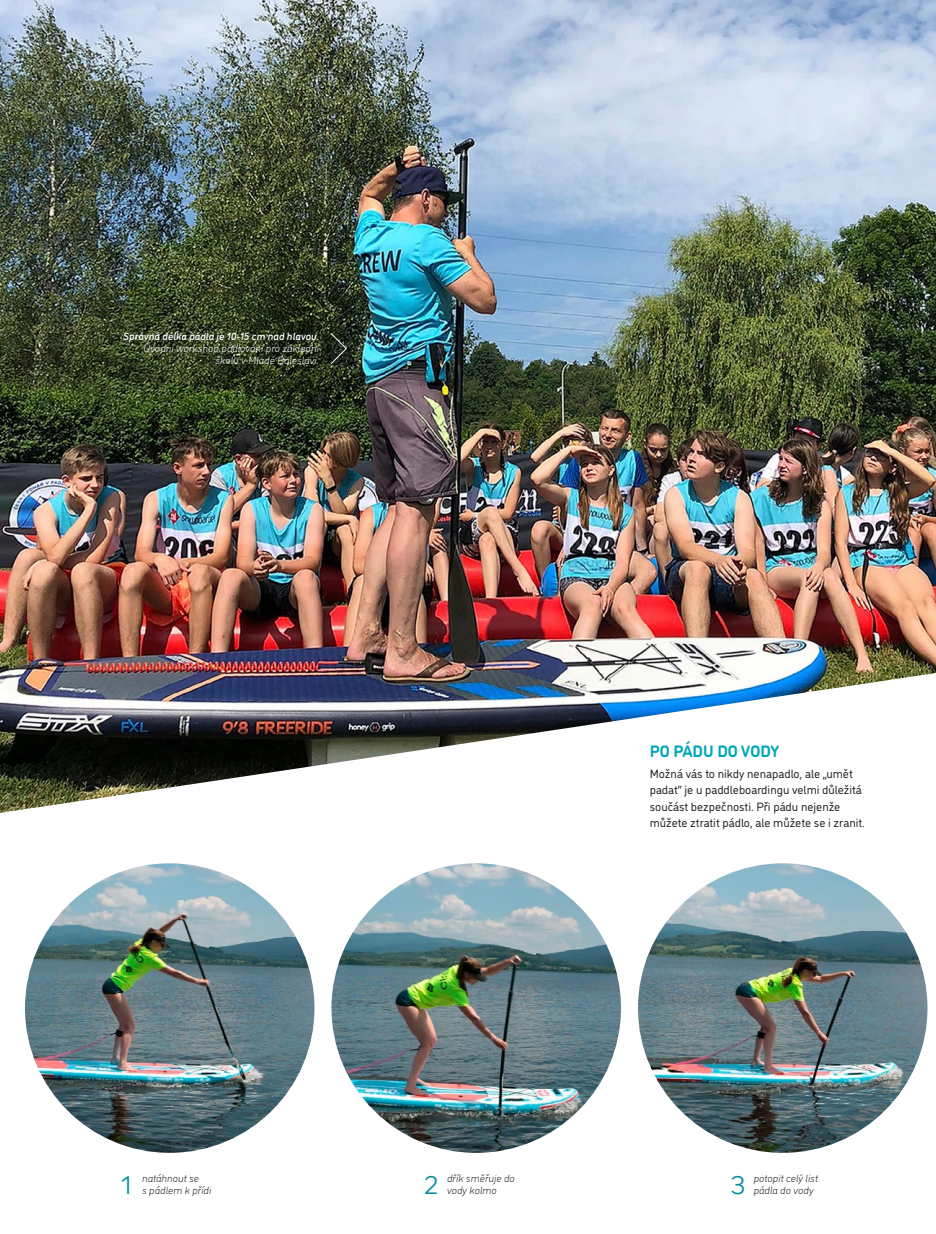
<style>
.page{position:relative;width:936px;height:1234px;background:#fff}
.page>*{position:absolute;margin:0;border:0;box-sizing:border-box;transform-origin:0 0}
.t1{font:300 28.5px "Kiro";color:#00909b}
.t2{font:700 16.5px "DI Nosaur";color:#00a8b7}
.t3{font:12px/16.5px "DI Nosaur";color:#1d1d1b}
.t4{font:italic 300 10.5px/12px "DI Nosaur";color:#1d1d1b}
.t5{font:italic 300 10.5px/12px "DI Nosaur";color:#fff;text-align:right}
.t6{font:italic 500 10.5px "DI Nosaur";color:#fff}
</style>
<div class="page">
<img style="left:0;top:0;width:935px;height:812px">
<img style="left:638px;top:863px;width:289px;height:289px;border-radius:145px">
<img style="left:331px;top:863px;width:290px;height:289px;border-radius:145px">
<img style="left:25px;top:863px;width:289px;height:289px;border-radius:145px">
<svg style="left:330px;top:332px;width:17px;height:32px"></svg>
<p class="t6" style="left:123px;top:329px;width:197px">Správná délka pádla je 10-15 cm nad hlavou.</p>
<p class="t5" style="left:143px;top:342px;width:177px">Úvodní workshop pádlování pro základní školu v Mladé Boleslavi.</p>
<h2 class="t2" style="left:649px;top:738px;width:131px">PO PÁDU DO VODY</h2>
<p class="t3" style="left:649px;top:764px;width:217px">Možná vás to nikdy nenapadlo, ale „umět padat“ je u paddleboardingu velmi důležitá součást bezpečnosti. Při pádu nejenže můžete ztratit pádlo, ale můžete se i zranit.</p>
<p class="t4" style="left:142px;top:1171px;width:71px">natáhnout se<br>s pádlem k přídi</p>
<p class="t4" style="left:447px;top:1171px;width:69px">dřík směřuje do vody kolmo</p>
<p class="t4" style="left:753px;top:1171px;width:66px">potopit celý list</p>
<h1 class="t1" style="left:119px;top:1167px;width:17px">1</h1>
<h1 class="t1" style="left:423px;top:1167px;width:17px">2</h1>
<h1 class="t1" style="left:730px;top:1167px;width:17px">3</h1>
<p class="t4" style="left:753px;top:1183px;width:61px">pádla do vody</p>
</div>
